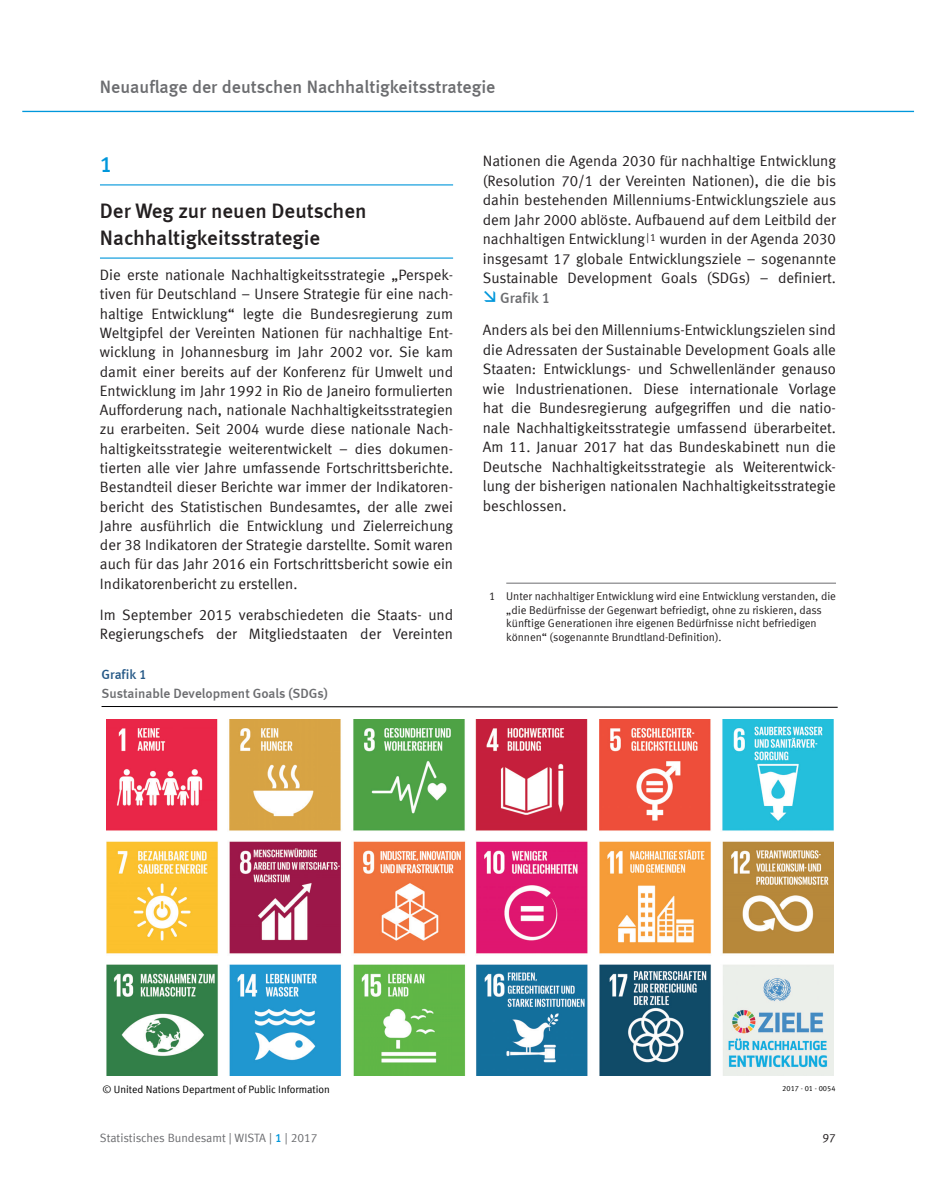
<style>
.page{position:relative;width:936px;height:1191px;background:#fff}
.page>*{position:absolute;margin:0;border:0;box-sizing:border-box;transform-origin:0 0}
.t1{font:22.5px "Meta Medium LF";color:#0097db}
.t2{font:21px/27px "Meta Medium LF";color:#231f20}
.t3{font:18px "Meta Medium LF";color:#6c6d70}
.t4{font:15px/19.2px "Meta Normal LF";color:#231f20;text-align:justify}
.t5{font:15px "Meta Medium LF";color:#6c6d70}
.t6{font:13.5px "Meta Medium LF";color:#6c6d70}
.t7{font:13.5px "Meta Medium LF";color:#265987}
.t8{font:12px "Meta Normal LF";color:#6c6d70}
.t9{font:12px "Meta Normal LF";color:#231f20}
.t10{font:11.25px/13.5px "Meta Normal LF";color:#231f20}
.t11{font:10.5px "Meta Normal LF";color:#000001}
.t12{font:7.5px "Meta Normal LF";color:#000001}
.s1{font-family:"Meta Medium LF";color:#0097db}
</style>
<div class="page">
<hr style="left:100px;top:184px;width:353px;height:1px;background:#0097db">
<hr style="left:100px;top:257px;width:353px;height:2px;background:#0097db">
<hr style="left:506px;top:583px;width:330px;height:1px;background:#6c6d70">
<svg style="left:101px;top:706px;width:736px;height:1px"></svg>
<img style="left:106px;top:719px;width:727px;height:356px">
<hr style="left:22px;top:111px;width:891px;height:1px;background:#0097db">
<p class="t3" style="left:100px;top:76px;width:397px">Neuauflage der deutschen Nachhaltigkeitsstrategie</p>
<h1 class="t1" style="left:100px;top:151px;width:14px">1</h1>
<h2 class="t2" style="left:100px;top:197px;width:268px">Der Weg zur neuen Deutschen<br>Nachhaltigkeitsstrategie</h2>
<p class="t4" style="left:100px;top:265px;width:354px">Die erste nationale Nachhaltigkeitsstrategie „Perspek&shy;tiven für Deutschland – Unsere Strategie für eine nach&shy;haltige Entwicklung“ legte die Bundesregierung zum Weltgipfel der Vereinten Nationen für nachhaltige Ent&shy;wicklung in Johannesburg im Jahr 2002 vor. Sie kam damit einer bereits auf der Konferenz für Umwelt und Entwicklung im Jahr 1992 in Rio de Janeiro formulierten Aufforderung nach, nationale Nachhaltigkeitsstrategien zu erarbeiten. Seit 2004 wurde diese nationale Nach&shy;haltigkeitsstrategie weiterentwickelt – dies dokumen&shy;tierten alle vier Jahre umfassende Fortschrittsberichte.<br>Bestandteil dieser Berichte war immer der Indikatoren&shy;bericht des Statistischen Bundesamtes, der alle zwei Jahre ausführlich die Entwicklung und Zielerreichung der 38 Indikatoren der Strategie darstellte. Somit waren auch für das Jahr 2016 ein Fortschrittsbericht sowie ein Indikatorenbericht zu erstellen.</p>
<p class="t4" style="left:100px;top:605px;width:354px">Im September 2015 verabschiedeten die Staats- und<br>Regierungschefs der Mitgliedstaaten der Vereinten</p>
<p class="t7" style="left:102px;top:666px;width:46px">Grafik 1</p>
<p class="t6" style="left:102px;top:685px;width:228px">Sustainable Development Goals (SDGs)</p>
<p class="t4" style="left:483px;top:151px;width:355px">Nationen die Agenda 2030 für nachhaltige Entwicklung (Resolution 70/1 der Vereinten Nationen), die die bis dahin bestehenden Millenniums-Entwicklungsziele aus dem Jahr 2000 ablöste. Aufbauend auf dem Leitbild der nachhaltigen Entwicklung<sup>|1</sup> wurden in der Agenda 2030 insgesamt 17 globale Entwicklungsziele – sogenannte Sustainable Development Goals (SDGs) – definiert.</p>
<p class="t5" style="left:500px;top:289px;width:51px">Grafik 1</p>
<p class="t4" style="left:483px;top:320px;width:354px">Anders als bei den Millenniums-Entwicklungszielen sind die Adressaten der Sustainable Development Goals alle Staaten: Entwicklungs- und Schwellenländer genauso wie Industrienationen. Diese internationale Vorlage hat die Bundesregierung aufgegriffen und die natio&shy;nale Nachhaltigkeitsstrategie umfassend überarbeitet.<br>Am 11. Januar 2017 hat das Bundeskabinett nun die Deutsche Nachhaltigkeitsstrategie als Weiterentwick&shy;lung der bisherigen nationalen Nachhaltigkeitsstrategie beschlossen.</p>
<p class="t10" style="left:506px;top:589px;width:331px;text-indent:-17px">1 Unter nachhaltiger Entwicklung wird eine Entwicklung verstanden, die „die Bedürfnisse der Gegenwart befriedigt, ohne zu riskieren, dass künftige Generationen ihre eigenen Bedürfnisse nicht befriedigen können“ (sogenannte Brundtland-Definition).</p>
<p class="t11" style="left:102px;top:1083px;width:229px">© United Nations Department of Public Information</p>
<p class="t12" style="left:782px;top:1084px;width:55px">2017 - 01 - 0054</p>
<p class="t8" style="left:100px;top:1130px;width:219px">Statistisches Bundesamt | WISTA | <span class="s1">1</span> | 2017</p>
<p class="t9" style="left:822px;top:1130px;width:15px">97</p>
</div>
